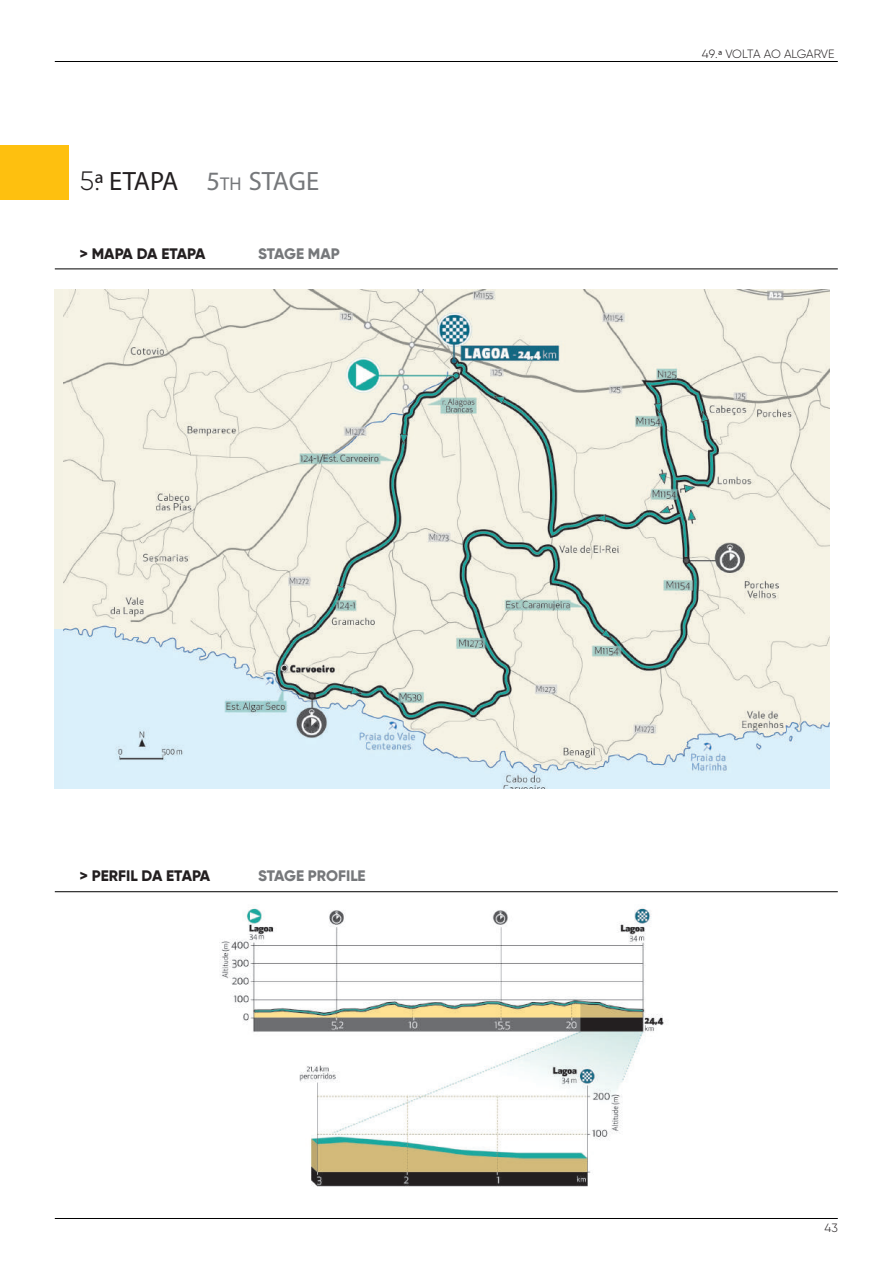
<style>
.page{position:relative;width:893px;height:1263px;background:#fff}
.page>*{position:absolute;margin:0;border:0;box-sizing:border-box;transform-origin:0 0}
.t1{font:26.55px "Myriad Pro";letter-spacing:-.01em;color:#231f20}
.t2{font:800 15.3px "Gilroy";color:#231f20}
.t3{font:800 15.3px "Gilroy";color:#76787b}
.t4{font:300 12px "Gilroy";letter-spacing:-.01em;color:#231f20}
.s1{font-family:"Gilroy";font-weight:300}
.s2{color:#76787b}
.s3{font-size:18.6px;color:#76787b}
.s4{font-family:"Myriad Pro";font-weight:400}
</style>
<div class="page">
<div style="left:55px;top:289px;width:249px;height:356px;background:#f4f2e4"></div>
<div style="left:55px;top:629px;width:249px;height:160px;background:#daeffa"></div>
<hr style="left:55px;top:61px;width:783px;height:1px;background:#000001">
<hr style="left:55px;top:268px;width:783px;height:1px;background:#000001">
<hr style="left:55px;top:891px;width:783px;height:1px;background:#000001">
<div style="left:0;top:145px;width:68px;height:55px;background:#fec00f"></div>
<img style="left:64px;top:289px;width:765px;height:500px">
<img style="left:219px;top:907px;width:445px;height:280px">
<hr style="left:55px;top:1218px;width:783px;height:1px;background:#000001">
<h1 class="t1" style="left:80px;top:165px;width:241px"><span class="s1">5.</span>ª ETAPA <span class="s2">5</span><span class="s3">TH</span> <span class="s2">STAGE</span></h1>
<p class="t2" style="left:80px;top:244px;width:127px">&gt; MAPA DA ETAPA</p>
<p class="t3" style="left:258px;top:244px;width:83px">STAGE MAP</p>
<p class="t2" style="left:80px;top:866px;width:132px">&gt; PERFIL DA ETAPA</p>
<p class="t3" style="left:258px;top:866px;width:109px">STAGE PROFILE</p>
<p class="t4" style="left:702px;top:46px;width:134px">49.<span class="s4">ª</span> VOLTA AO ALGARVE</p>
<p class="t4" style="left:824px;top:1220px;width:15px">43</p>
</div>
